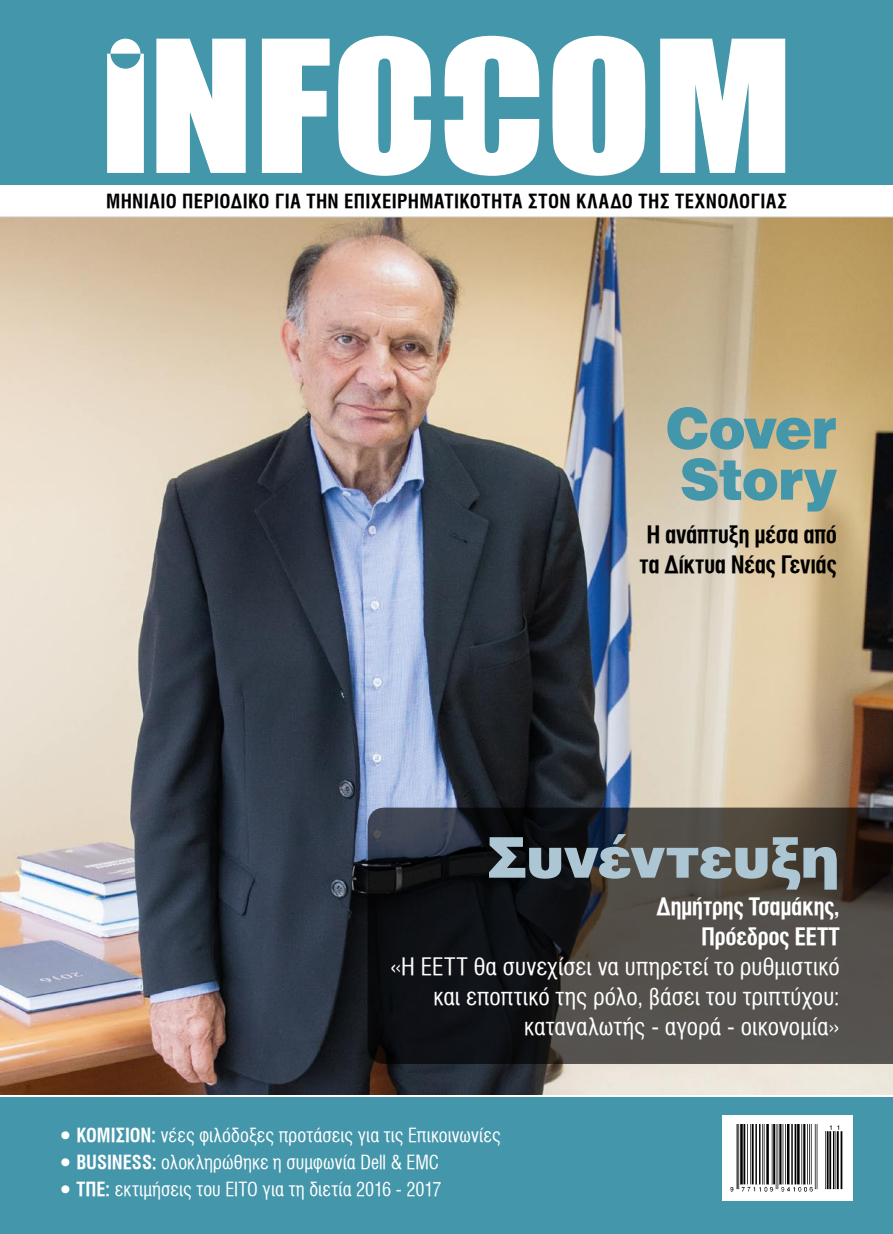
<style>
.page{position:relative;width:893px;height:1234px;background:#fff}
.page>*{position:absolute;margin:0;border:0;box-sizing:border-box;transform-origin:0 0}
.t1{font:900 55.5px/51px "UB Helvetica";letter-spacing:-.02em;color:#4496aa}
.t2{font:900 55.5px "UB Helvetica";letter-spacing:-.005em;color:#acc7d3}
.t3{font:24px/30px "UB Helvetica Cond";letter-spacing:.005em;color:#fff;text-align:right}
.t4{font:24px/30px "UB Helvetica Cond Bold";letter-spacing:-.015em;color:#000}
.t5{font:24px/30px "UB Helvetica Cond Bold";letter-spacing:-.02em;color:#fff;text-align:right}
.t6{font:19.5px "UB Helvetica Cond";letter-spacing:.005em;color:#fff}
.t7{font:19.5px "UB Helvetica Cond Bold";letter-spacing:.02em;color:#000}
.s1{font-family:"UB Helvetica Cond Bold"}
</style>
<div class="page">
<img style="left:0;top:217px;width:893px;height:877px">
<div style="left:0;top:1096px;width:893px;height:137px;background:#4496aa"></div>
<div style="left:722px;top:1115px;width:130px;height:85px;background:#fff"></div>
<img style="left:730px;top:1124px;width:113px;height:68px">
<svg style="left:368px;top:807px;width:525px;height:256px"></svg>
<div style="left:0;top:0;width:893px;height:204px;background:#4496aa"></div>
<div style="left:0;top:185px;width:893px;height:32px;background:#fff"></div>
<svg style="left:107px;top:36px;width:678px;height:140px;fill:#fff"></svg>
<hr style="left:0;top:216px;width:893px;height:1px;background:#cfcdcd">
<p class="t7" style="left:106px;top:190px;width:682px">ΜΗΝΙΑΙΟ ΠΕΡΙΟ∆ΙΚΟ ΓΙΑ ΤΗΝ ΕΠΙΧΕΙΡΗΜΑΤΙΚΟΤΗΤΑ ΣΤΟΝ ΚΛΑ∆Ο ΤΗΣ ΤΕΧΝΟΛΟΓΙΑΣ</p>
<h1 class="t1" style="left:665px;top:403px;width:173px">Cover<br>Story</h1>
<p class="t4" style="left:639px;top:520px;width:199px">Η ανάπτυξη µέσα από τα ∆ίκτυα Νέας Γενιάς</p>
<h1 class="t2" style="left:487px;top:824px;width:354px">Συνέντευξη</h1>
<p class="t5" style="left:656px;top:891px;width:185px">∆ηµήτρης Τσαµάκης,<br>Πρόεδρος ΕΕΤΤ</p>
<p class="t3" style="left:390px;top:952px;width:451px">«Η ΕΕΤΤ θα συνεχίσει να υπηρετεί το ρυθµιστικό και εποπτικό της ρόλο, βάσει του τριπτύχου: καταναλωτής - αγορά - οικονοµία»</p>
<p class="t6" style="left:59px;top:1124px;width:444px">• <span class="s1">ΚΟΜΙΣΙΟΝ:</span> νέες φιλόδοξες προτάσεις για τις Επικοινωνίες</p>
<p class="t6" style="left:59px;top:1151px;width:382px">• <span class="s1">BUSINESS:</span> ολοκληρώθηκε η συµφωνία Dell &amp; EMC</p>
<p class="t6" style="left:59px;top:1178px;width:385px">• <span class="s1">ΤΠΕ:</span> εκτιµήσεις του EITO για τη διετία 2016 - 2017</p>
</div>
